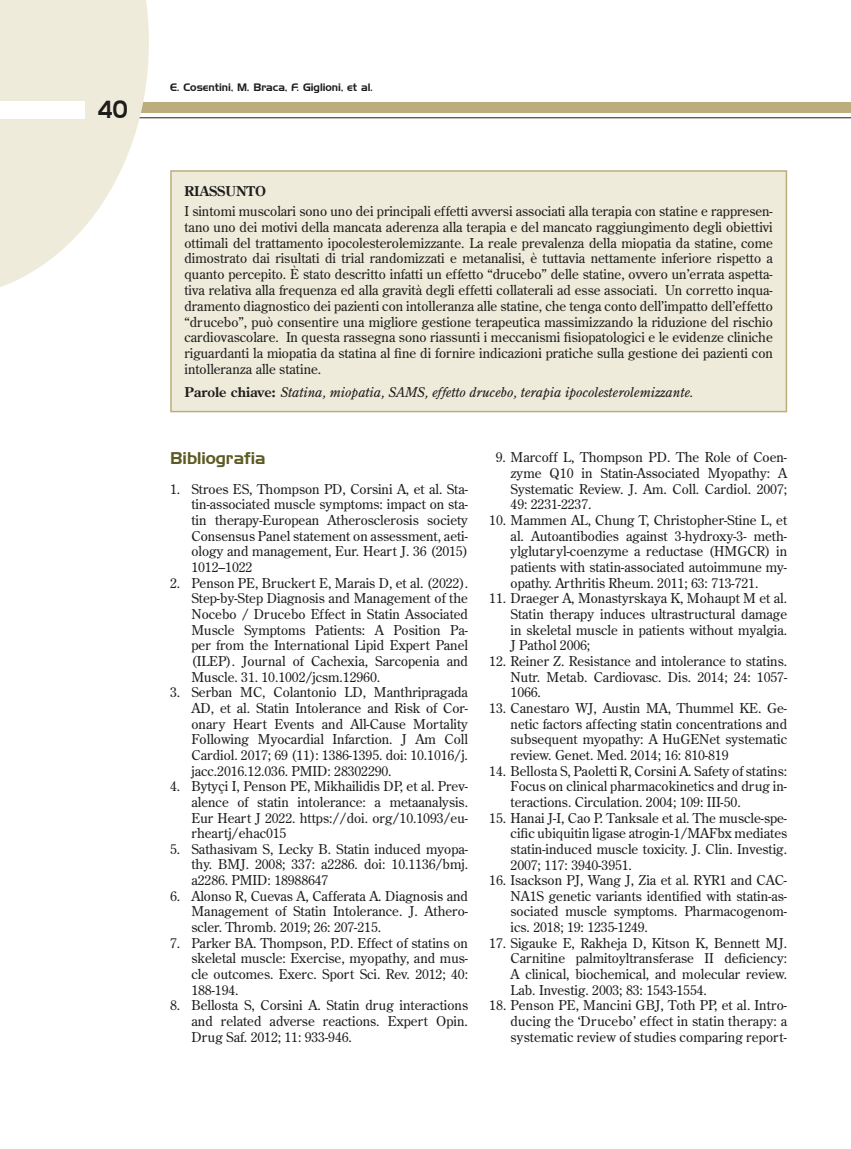
<style>
.page{position:relative;width:851px;height:1149px;background:#fff}
.page>*{position:absolute;margin:0;border:0;box-sizing:border-box;transform-origin:0 0}
.t1{font:24px "Handel Gothic BT";color:#1d1d1b;scale:.8 1}
.t2{font:16.5px "Handel Gothic BT";color:#5e5a25}
.t3{font:13.5px/15.6px "Century Old Style Std";color:#1d1d1b;text-align:justify}
.t4{font:italic 13.5px "Century Old Style Std";color:#1d1d1b}
.t5{font:700 13.5px "Century Old Style Std";color:#1d1d1b}
.t6{font:10.5px "Handel Gothic BT";color:#1d1d1b}
.s1{font-weight:700;font-style:normal}
</style>
<div class="page">
<hr style="left:0;top:117px;width:850px;height:1px;background:#1d1d1b">
<div style="left:0;top:102px;width:850px;height:11px;background:#bbae7c"></div>
<svg style="left:0;top:0;width:149px;height:287px;fill:#eeebdb"></svg>
<div style="left:0;top:101px;width:85px;height:17px;background:#fff"></div>
<div style="left:171px;top:171px;width:615px;height:240px;background:#eeebdb"></div>
<div style="left:170px;top:170px;width:617px;height:242px;border:2px solid #bbae7c"></div>
<h1 class="t1" style="left:98px;top:95px;width:39px">40</h1>
<p class="t6" style="left:170px;top:81px;width:204px">E. Cosentini, M. Braca, F. Giglioni, et al.</p>
<p class="t5" style="left:184px;top:182px;width:83px">RIASSUNTO</p>
<p class="t3" style="left:184px;top:203px;width:590px">I sintomi muscolari sono uno dei principali effetti avversi associati alla terapia con statine e rappresen&shy;tano uno dei motivi della mancata aderenza alla terapia e del mancato raggiungimento degli obiettivi ottimali del trattamento ipocolesterolemizzante. La reale prevalenza della miopatia da statine, come dimostrato dai risultati di trial randomizzati e metanalisi, è tuttavia nettamente inferiore rispetto a quanto percepito. È stato descritto infatti un effetto “drucebo” delle statine, ovvero un’errata aspetta&shy;tiva relativa alla frequenza ed alla gravità degli effetti collaterali ad esse associati. Un corretto inqua&shy;dramento diagnostico dei pazienti con intolleranza alle statine, che tenga conto dell’impatto dell’effetto “drucebo”, può consentire una migliore gestione terapeutica massimizzando la riduzione del rischio cardiovascolare. In questa rassegna sono riassunti i meccanismi fisiopatologici e le evidenze cliniche riguardanti la miopatia da statina al fine di fornire indicazioni pratiche sulla gestione dei pazienti con intolleranza alle statine.</p>
<p class="t4" style="left:184px;top:383px;width:510px"><span class="s1">Parole chiave:</span> Statina, miopatia, SAMS, effetto drucebo, terapia ipocolesterolemizzante.</p>
<p class="t2" style="left:170px;top:448px;width:97px">Bibliografia</p>
<p class="t3" style="left:191px;top:480px;width:278px;text-indent:-21px">1. Stroes ES, Thompson PD, Corsini A, et al. Sta&shy;tin-associated muscle symptoms: impact on sta&shy;tin therapy-European Atherosclerosis society Consensus Panel statement on assessment, aeti&shy;ology and management, Eur. Heart J. 36 (2015)<br>1012–1022</p>
<p class="t3" style="left:191px;top:574px;width:278px;text-indent:-21px">2. Penson PE, Bruckert E, Marais D, et al. (2022).<br>Step-by-Step Diagnosis and Management of the Nocebo / Drucebo Effect in Statin Associated Muscle Symptoms Patients: A Position Pa&shy;per from the International Lipid Expert Panel (ILEP). Journal of Cachexia, Sarcopenia and Muscle. 31. 10.1002/jcsm.12960.</p>
<p class="t3" style="left:191px;top:684px;width:278px;text-indent:-21px">3. Serban MC, Colantonio LD, Manthripragada AD, et al. Statin Intolerance and Risk of Cor&shy;onary Heart Events and All-Cause Mortality Following Myocardial Infarction. J Am Coll Cardiol. 2017; 69 (11): 1386-1395. doi: 10.1016/j. jacc.2016.12.036. PMID: 28302290.</p>
<p class="t3" style="left:191px;top:778px;width:278px;text-indent:-21px">4. Bytyçi I, Penson PE, Mikhailidis DP, et al. Prev&shy;alence of statin intolerance: a metaanalysis.<br>Eur Heart J 2022. https://doi. org/10.1093/eu&shy;rheartj/ehac015</p>
<p class="t3" style="left:191px;top:840px;width:278px;text-indent:-21px">5. Sathasivam S, Lecky B. Statin induced myopa&shy;thy. BMJ. 2008; 337: a2286. doi: 10.1136/bmj. a2286. PMID: 18988647</p>
<p class="t3" style="left:191px;top:887px;width:278px;text-indent:-21px">6. Alonso R, Cuevas A, Cafferata A. Diagnosis and Management of Statin Intolerance. J. Athero&shy;scler. Thromb. 2019; 26: 207-215.</p>
<p class="t3" style="left:191px;top:934px;width:278px;text-indent:-21px">7. Parker BA. Thompson, P.D. Effect of statins on skeletal muscle: Exercise, myopathy, and mus&shy;cle outcomes. Exerc. Sport Sci. Rev. 2012; 40:<br>188-194.</p>
<p class="t3" style="left:191px;top:997px;width:278px;text-indent:-21px">8. Bellosta S, Corsini A. Statin drug interactions and related adverse reactions. Expert Opin.<br>Drug Saf. 2012; 11: 933-946.</p>
<p class="t3" style="left:510px;top:449px;width:278px;text-indent:-15px">9. Marcoff L, Thompson PD. The Role of Coen&shy;zyme Q10 in Statin-Associated Myopathy: A Systematic Review. J. Am. Coll. Cardiol. 2007; 49: 2231-2237.</p>
<p class="t3" style="left:510px;top:512px;width:278px;text-indent:-21px">10. Mammen AL, Chung T, Christopher-Stine L, et al. Autoantibodies against 3-hydroxy-3- meth&shy;ylglutaryl-coenzyme a reductase (HMGCR) in patients with statin-associated autoimmune my&shy;opathy. Arthritis Rheum. 2011; 63: 713-721.</p>
<p class="t3" style="left:510px;top:590px;width:278px;text-indent:-21px">11. Draeger A, Monastyrskaya K, Mohaupt M et al.<br>Statin therapy induces ultrastructural damage in skeletal muscle in patients without myalgia.<br>J Pathol 2006;</p>
<p class="t3" style="left:510px;top:652px;width:278px;text-indent:-21px">12. Reiner Z. Resistance and intolerance to statins.<br>Nutr. Metab. Cardiovasc. Dis. 2014; 24: 1057- 1066.</p>
<p class="t3" style="left:510px;top:699px;width:278px;text-indent:-21px">13. Canestaro WJ, Austin MA, Thummel KE. Ge&shy;netic factors affecting statin concentrations and subsequent myopathy: A HuGENet systematic review. Genet. Med. 2014; 16: 810-819</p>
<p class="t3" style="left:510px;top:762px;width:278px;text-indent:-21px">14. Bellosta S, Paoletti R, Corsini A. Safety of statins:<br>Focus on clinical pharmacokinetics and drug in&shy;teractions. Circulation. 2004; 109: III-50.</p>
<p class="t3" style="left:510px;top:809px;width:278px;text-indent:-21px">15. Hanai J-I, Cao P. Tanksale et al. The muscle-spe&shy;cific ubiquitin ligase atrogin-1/MAFbx mediates statin-induced muscle toxicity. J. Clin. Investig.<br>2007; 117: 3940-3951.</p>
<p class="t3" style="left:510px;top:872px;width:278px;text-indent:-21px">16. Isackson PJ, Wang J, Zia et al. RYR1 and CAC-NA1S genetic variants identified with statin-as&shy;sociated muscle symptoms. Pharmacogenom&shy;ics. 2018; 19: 1235-1249.</p>
<p class="t3" style="left:510px;top:934px;width:278px;text-indent:-21px">17. Sigauke E, Rakheja D, Kitson K, Bennett MJ.<br>Carnitine palmitoyltransferase II deficiency:<br>A clinical, biochemical, and molecular review.<br>Lab. Investig. 2003; 83: 1543-1554.</p>
<p class="t3" style="left:510px;top:997px;width:278px;text-indent:-21px">18. Penson PE, Mancini GBJ, Toth PP, et al. Intro&shy;ducing the ‘Drucebo’ effect in statin therapy: a systematic review of studies comparing report-</p>
</div>
